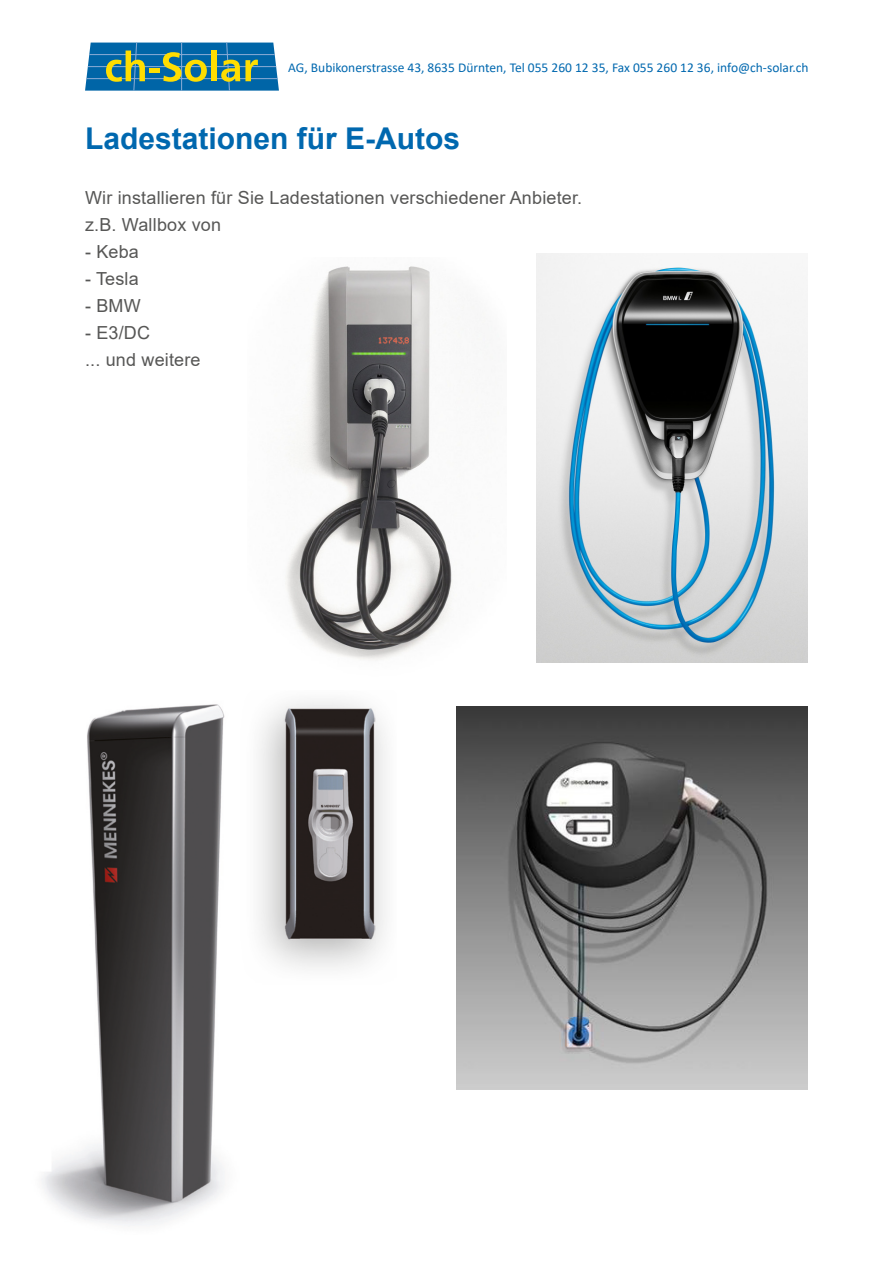
<style>
.page{position:relative;width:893px;height:1263px;background:#fff}
.page>*{position:absolute;margin:0;border:0;box-sizing:border-box;transform-origin:0 0}
.t1{font:700 30px "Arial";color:#0068af}
.t2{font:18px/27px "Arial";letter-spacing:.01em;color:#575756}
.t3{font:13.5px "Calibri";color:#0068af}
</style>
<div class="page">
<svg style="left:85px;top:43px;width:194px;height:48px;background:#40848e"></svg>
<img style="left:285px;top:266px;width:214px;height:394px">
<img style="left:536px;top:253px;width:272px;height:409px">
<img style="left:41px;top:700px;width:345px;height:526px">
<img style="left:456px;top:707px;width:352px;height:383px">
<p class="t3" style="left:288px;top:58px;width:522px">AG, Bubikonerstrasse 43, 8635 Dürnten, Tel 055 260 12 35, Fax 055 260 12 36, info@ch-solar.ch</p>
<h1 class="t1" style="left:85px;top:118px;width:377px">Ladestationen für E-Autos</h1>
<p class="t2" style="left:85px;top:185px;width:499px">Wir installieren für Sie Ladestationen verschiedener Anbieter. z.B. Wallbox von</p>
<p class="t2" style="left:85px;top:239px;width:55px">- Keba</p>
<p class="t2" style="left:85px;top:266px;width:55px">- Tesla</p>
<p class="t2" style="left:85px;top:293px;width:57px">- BMW</p>
<p class="t2" style="left:85px;top:320px;width:117px">- E3/DC<br>... und weitere</p>
</div>
